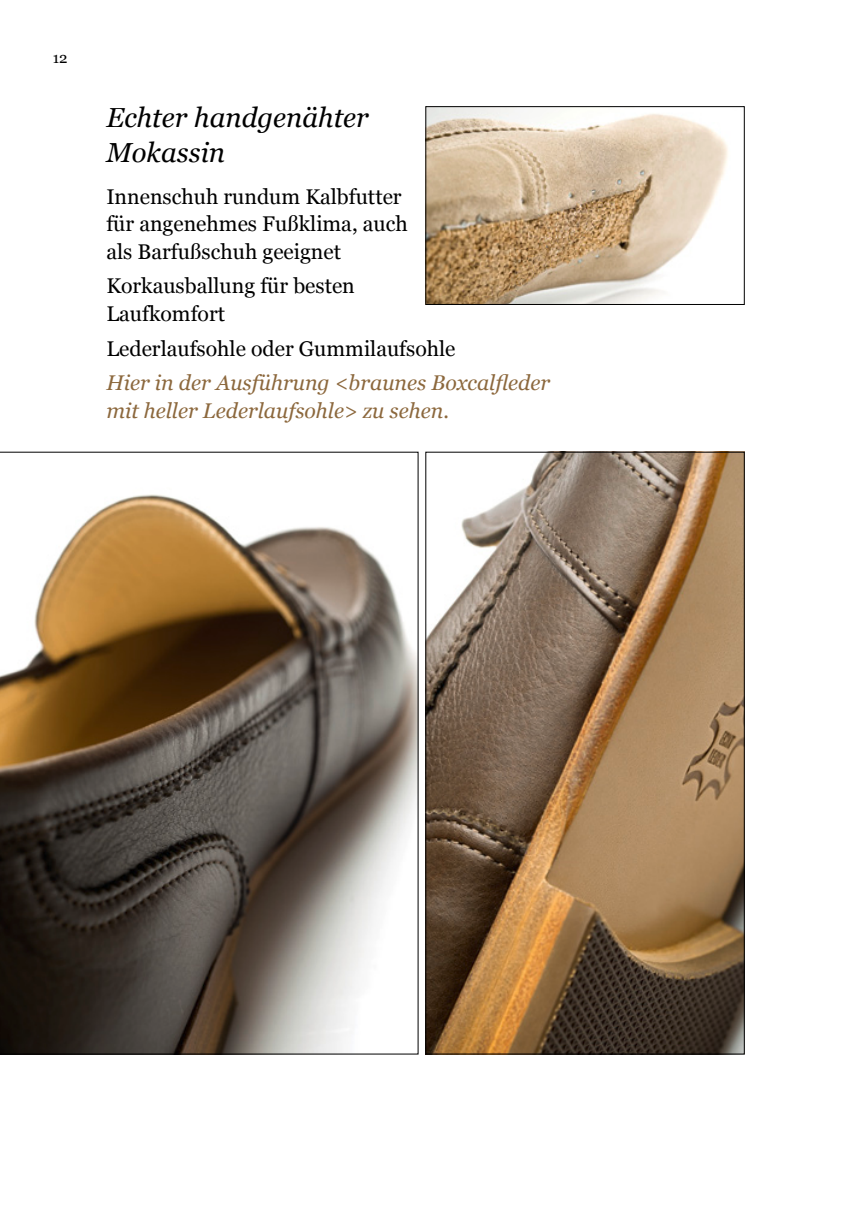
<style>
.page{position:relative;width:851px;height:1205px;background:#fff}
.page>*{position:absolute;margin:0;border:0;box-sizing:border-box;transform-origin:0 0}
.t1{font:italic 27.5px/35px "Georgia";color:#000}
.t2{font:21.25px/27.5px "Georgia";color:#000}
.t3{font:italic 21.25px/27.5px "Georgia";color:#8c683d}
.t4{font:15px "Georgia";color:#000}
</style>
<div class="page">
<svg style="left:0;top:452px;width:418px;height:602px"></svg>
<img style="left:427px;top:454px;width:315px;height:598px">
<img style="left:427px;top:108px;width:301px;height:195px">
<div style="left:425px;top:106px;width:319px;height:199px;border:1px solid #000"></div>
<p class="t4" style="left:53px;top:49px;width:16px">12</p>
<p class="t1" style="left:106px;top:100px;width:264px">Echter handgenähter<br>Mokassin</p>
<p class="t2" style="left:106px;top:183px;width:303px">Innenschuh rundum Kalbfutter für angenehmes Fußklima, auch als Barfußschuh geeignet</p>
<p class="t2" style="left:106px;top:272px;width:250px">Korkausballung für besten<br>Laufkomfort</p>
<p class="t2" style="left:106px;top:334px;width:350px">Lederlaufsohle oder Gummilaufsohle</p>
<p class="t3" style="left:106px;top:369px;width:445px">Hier in der Ausführung &lt;braunes Boxcalfleder mit heller Lederlaufsohle&gt; zu sehen.</p>
</div>
